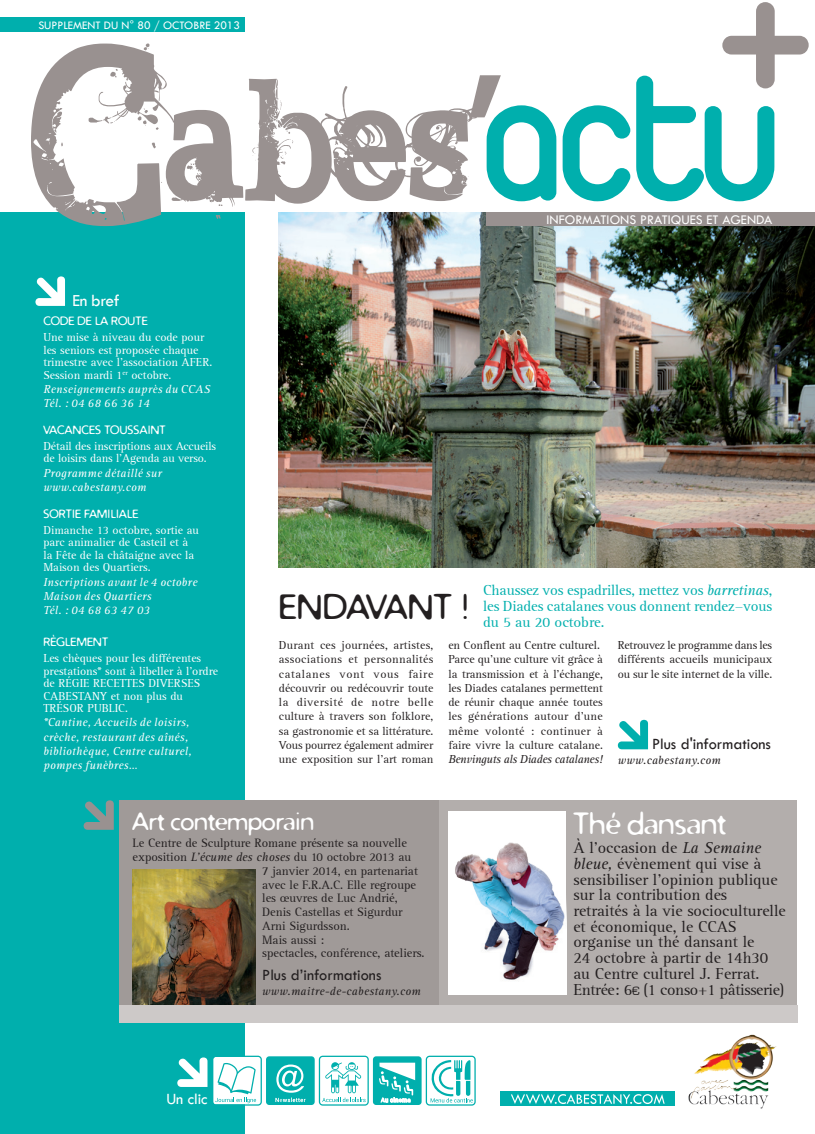
<style>
.page{position:relative;width:815px;height:1134px;background:#fff}
.page>*{position:absolute;margin:0;border:0;box-sizing:border-box;transform-origin:0 0}
.t1{font:245.88px "Duepuntozero";color:#999190}
.t2{font:143.75px "BROKENGHOST";color:#999190}
.t3{font:35px "Distro";color:#231f20}
.t4{font:30px "Distro";color:#fff}
.t5{font:25px "Distro";color:#fff}
.t6{font:17.5px "Tw Cen";color:#fff}
.t7{font:16.25px/15.8px "Rotis Serif";color:#231f20}
.t8{font:16.25px "Tw Cen";color:#231f20}
.t9{font:16.25px "Tw Cen";color:#fff}
.t10{font:15px/16.2px "Rotis Serif";letter-spacing:-.01em;color:#00afad;text-align:justify}
.t11{font:13.75px "Tw Cen";color:#fff}
.t12{font:12.5px "Rotis Serif";color:#231f20}
.t13{font:11.88px/14.2px "Rotis Serif";letter-spacing:-.005em;color:#231f20;text-align:justify}
.t14{font:11.88px/12.5px "Rotis Serif";color:#fff}
.t15{font:italic 11.88px/14.2px "Rotis Serif AT";letter-spacing:.025em;color:#fff}
.t16{font:11.88px "Distro";letter-spacing:.02em;color:#fff}
.t17{font:italic 11.88px "Rotis Serif AT";letter-spacing:.025em;color:#231f20}
.t18{font:italic 11.88px "Rotis Serif AT";letter-spacing:-.015em;color:#231f20}
.t19{font:11.88px "Tw Cen";color:#fff}
.s1{font-size:206.25px}
.s2{font-family:"Duepuntozero";font-size:184.5px;color:#00afad}
.s3{font-family:"Rotis Serif AT";font-style:italic}
.s4{font-family:"Eurostile";font-size:12.5px}
</style>
<div class="page">
<div style="left:0;top:213px;width:244px;height:921px;background:#00afad"></div>
<svg style="left:35px;top:276px;width:30px;height:30px"></svg>
<img style="left:688px;top:1034px;width:89px;height:75px">
<div style="left:500px;top:1091px;width:175px;height:15px;background:#00afad"></div>
<svg style="left:511px;top:1094px;width:154px;height:10px"></svg>
<div style="left:0;top:18px;width:244px;height:14px;background:#00afad"></div>
<svg style="left:486px;top:75px;width:289px;height:127px"></svg>
<svg style="left:177px;top:1056px;width:299px;height:50px"></svg>
<img style="left:279px;top:213px;width:536px;height:354px">
<div style="left:486px;top:213px;width:329px;height:13px;background:#999190"></div>
<div style="left:119px;top:800px;width:320px;height:205px;background:#a09a98"></div>
<svg style="left:83px;top:800px;width:31px;height:30px"></svg>
<div style="left:119px;top:1005px;width:678px;height:17px;background:#cdc9c8"></div>
<img style="left:132px;top:869px;width:123px;height:136px">
<div style="left:439px;top:800px;width:358px;height:205px;background:#b3aeac"></div>
<div style="left:448px;top:811px;width:118px;height:183px;background:#fff"></div>
<img style="left:455px;top:842px;width:110px;height:138px">
<svg style="left:617px;top:719px;width:31px;height:30px"></svg>
<h1 class="t1" style="left:720px;top:-98px;width:95px">+</h1>
<p class="t19" style="left:38px;top:18px;width:203px">SUPPLEMENT DU N° 80 / octobre 2013</p>
<h2 class="t2" style="left:31px;top:30px;width:751px"><span class="s1">C</span>abes'<span class="s2">actu</span></h2>
<p class="t11" style="left:546px;top:211px;width:228px">INFORMATIONS PRATIQUES ET AGENDA</p>
<h3 class="t6" style="left:73px;top:290px;width:49px">En bref</h3>
<p class="t16" style="left:43px;top:313px;width:106px">CODE DE LA ROUTE</p>
<p class="t14" style="left:43px;top:331px;width:170px">Une mise à niveau du code pour les seniors est proposée chaque trimestre avec l’association AFER.<br>Session mardi 1<sup>er</sup> octobre.</p>
<p class="t15" style="left:43px;top:382px;width:168px">Renseignements auprès du CCAS<br>Tél. : 04 68 66 36 14</p>
<p class="t16" style="left:43px;top:422px;width:124px">VACANCES TOUSSAINT</p>
<p class="t14" style="left:43px;top:440px;width:174px">Détail des inscriptions aux Accueils de loisirs dans l'Agenda au verso.</p>
<p class="t15" style="left:43px;top:466px;width:120px">Programme détaillé sur www.cabestany.com</p>
<p class="t16" style="left:43px;top:506px;width:97px">SORTIE FAMILIALE</p>
<p class="t14" style="left:43px;top:524px;width:157px">Dimanche 13 octobre, sortie au parc animalier de Casteil et à la Fête de la châtaigne avec la<br>Maison des Quartiers.</p>
<p class="t15" style="left:43px;top:575px;width:155px">Inscriptions avant le 4 octobre<br>Maison des Quartiers<br>Tél. : 04 68 63 47 03</p>
<p class="t16" style="left:43px;top:634px;width:66px">RèGLEMENT</p>
<p class="t14" style="left:43px;top:652px;width:176px">Les chèques pour les différentes prestations* sont à libeller à l’ordre de Régie Recettes Diverses<br>Cabestany et non plus du<br>Trésor Public.</p>
<p class="t15" style="left:43px;top:716px;width:150px">*Cantine, Accueils de loisirs, crèche, restaurant des aînés, bibliothèque, Centre culturel, pompes funèbres…</p>
<h3 class="t3" style="left:279px;top:584px;width:42px">Endavant</h3>
<h3 class="t3" style="left:461px;top:584px;width:10px">!</h3>
<p class="t10" style="left:483px;top:582px;width:291px">Chaussez vos espadrilles, mettez vos <span class="s3">barretinas</span>, les Diades catalanes vous donnent rendez-vous du 5 au 20 octobre.</p>
<p class="t13" style="left:279px;top:638px;width:156px">Durant ces journées, artistes, associations et personnalités catalanes vont vous faire découvrir ou redécouvrir toute la diversité de notre belle culture à travers son folklore, sa gastronomie et sa littérature.<br>Vous pourrez également admirer une exposition sur l’art roman</p>
<p class="t13" style="left:448px;top:638px;width:156px;text-align:left">en Conflent au Centre culturel.<br>Parce qu’une culture vit grâce à la transmission et à l’échange, les Diades catalanes permettent de réunir chaque année toutes les générations autour d’une même volonté : continuer à faire vivre la culture catalane.</p>
<p class="t18" style="left:448px;top:752px;width:156px">Benvinguts als Diades catalanes!</p>
<p class="t13" style="left:618px;top:638px;width:156px">Retrouvez le programme dans les différents accueils municipaux ou sur le site internet de la ville.</p>
<h3 class="t8" style="left:652px;top:734px;width:120px">Plus d'informations</h3>
<p class="t17" style="left:618px;top:753px;width:105px">www.cabestany.com</p>
<h3 class="t5" style="left:132px;top:805px;width:183px">Art contemporain</h3>
<p class="t12" style="left:132px;top:836px;width:276px">Le Centre de Sculpture Romane présente sa nouvelle</p>
<p class="t12" style="left:132px;top:850px;width:280px">exposition <span class="s3">L’écume des choses</span> du 10 octobre 2013 au</p>
<p class="t12" style="left:262px;top:864px;width:157px">7 janvier 2014, en partenariat</p>
<p class="t12" style="left:262px;top:877px;width:155px">avec le F.R.A.C. Elle regroupe</p>
<p class="t12" style="left:262px;top:891px;width:137px">les œuvres de Luc Andrié,</p>
<p class="t12" style="left:262px;top:905px;width:142px">Denis Castellas et Sigurdur</p>
<p class="t12" style="left:262px;top:919px;width:89px">Arni Sigurdsson.</p>
<p class="t12" style="left:262px;top:932px;width:63px">Mais aussi :</p>
<p class="t12" style="left:262px;top:946px;width:164px">spectacles, conférence, ateliers.</p>
<h3 class="t8" style="left:262px;top:965px;width:121px">Plus d’informations</h3>
<p class="t17" style="left:262px;top:984px;width:160px">www.maitre-de-cabestany.com</p>
<h3 class="t9" style="left:166px;top:1089px;width:43px">Un clic</h3>
<h3 class="t4" style="left:573px;top:804px;width:155px">Thé dansant</h3>
<p class="t7" style="left:573px;top:840px;width:214px">à l’occasion de <span class="s3">La Semaine bleue,</span> évènement qui vise à sensibiliser l’opinion publique sur la contribution des retraités à la vie socioculturelle et économique, le CCAS organise un thé dansant le<br>24 octobre à partir de 14h30 au Centre culturel J. Ferrat.<br>Entrée: 6<span class="s4">€</span> (1 conso+1 pâtisserie)</p>
</div>
